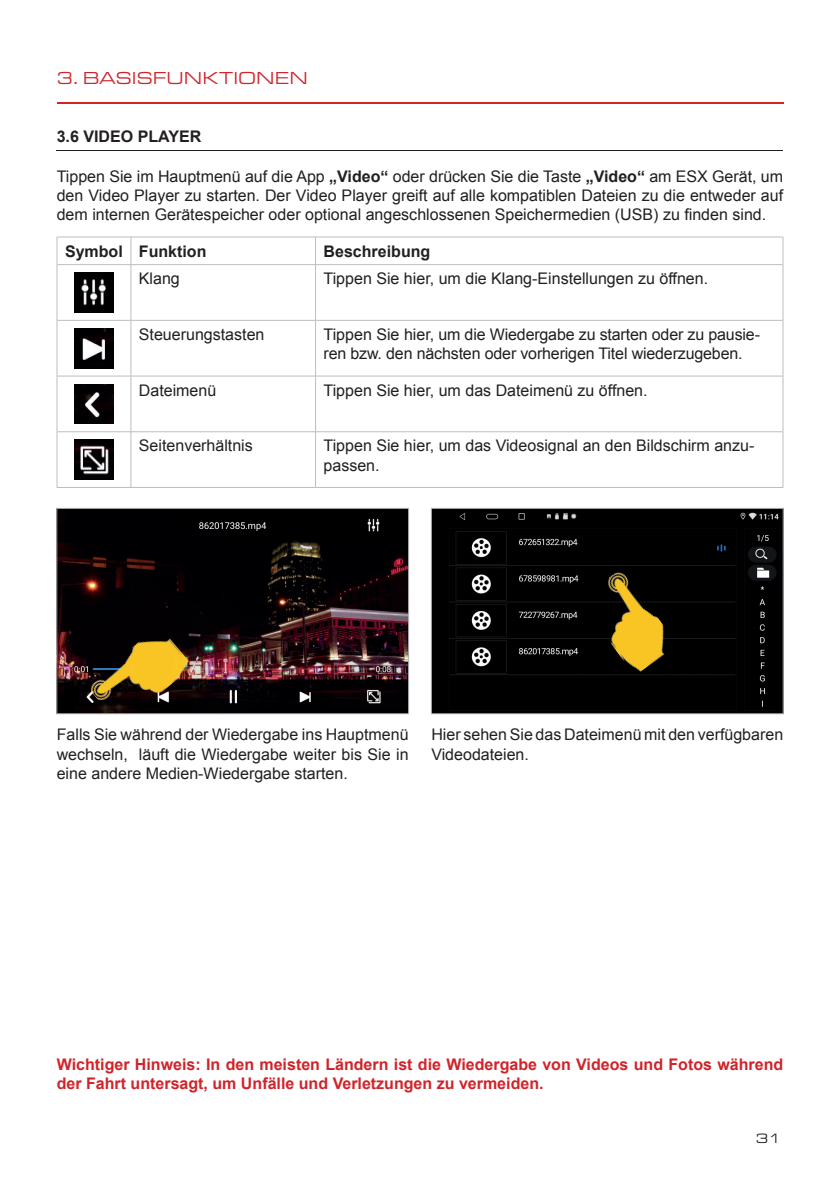
<style>
.page{position:relative;width:840px;height:1191px;background:#fff}
.page>*{position:absolute;margin:0;border:0;box-sizing:border-box;transform-origin:0 0}
.t1{font:18px "Eurostile Ext";color:#d1232a}
.t2{font:16px/19.2px "Arial";color:#231f20}
.t3{font:700 16px/19.2px "Arial";color:#d1232a}
.t4{font:700 16px "Arial";color:#231f20}
.t5{font:14px "Eurostile Ext";color:#231f20}
.s1{font-weight:700}
</style>
<div class="page">
<svg style="left:57px;top:102px;width:725px;height:2px"></svg>
<img style="left:58px;top:510px;width:348px;height:202px">
<div style="left:56px;top:508px;width:352px;height:206px;border:1px solid #bcbdc0"></div>
<img style="left:433px;top:510px;width:348px;height:202px">
<div style="left:431px;top:508px;width:352px;height:206px;border:1px solid #bcbdc0"></div>
<hr style="left:57px;top:150px;width:725px;height:1px;background:#231f20">
<hr style="left:57px;top:320px;width:1px;height:56px;background:#bcbdc0">
<hr style="left:131px;top:376px;width:184px;height:1px;background:#bcbdc0">
<hr style="left:315px;top:376px;width:467px;height:1px;background:#bcbdc0">
<hr style="left:131px;top:431px;width:184px;height:1px;background:#bcbdc0">
<hr style="left:315px;top:431px;width:467px;height:1px;background:#bcbdc0">
<hr style="left:57px;top:487px;width:74px;height:1px;background:#bcbdc0">
<hr style="left:782px;top:320px;width:1px;height:56px;background:#bcbdc0">
<hr style="left:57px;top:376px;width:1px;height:55px;background:#bcbdc0">
<hr style="left:57px;top:432px;width:1px;height:55px;background:#bcbdc0">
<hr style="left:57px;top:265px;width:1px;height:55px;background:#bcbdc0">
<hr style="left:782px;top:376px;width:1px;height:55px;background:#bcbdc0">
<hr style="left:782px;top:432px;width:1px;height:55px;background:#bcbdc0">
<hr style="left:57px;top:264px;width:74px;height:1px;background:#bcbdc0">
<hr style="left:131px;top:264px;width:184px;height:1px;background:#bcbdc0">
<hr style="left:315px;top:264px;width:467px;height:1px;background:#bcbdc0">
<hr style="left:782px;top:265px;width:1px;height:55px;background:#bcbdc0">
<hr style="left:131px;top:320px;width:184px;height:1px;background:#bcbdc0">
<hr style="left:315px;top:320px;width:467px;height:1px;background:#bcbdc0">
<hr style="left:57px;top:376px;width:74px;height:1px;background:#bcbdc0">
<hr style="left:57px;top:431px;width:74px;height:1px;background:#bcbdc0">
<hr style="left:131px;top:487px;width:184px;height:1px;background:#bcbdc0">
<hr style="left:315px;top:487px;width:467px;height:1px;background:#bcbdc0">
<hr style="left:130px;top:265px;width:1px;height:55px;background:#bcbdc0">
<hr style="left:315px;top:265px;width:1px;height:55px;background:#bcbdc0">
<hr style="left:130px;top:320px;width:1px;height:56px;background:#bcbdc0">
<hr style="left:315px;top:320px;width:1px;height:56px;background:#bcbdc0">
<hr style="left:130px;top:376px;width:1px;height:55px;background:#bcbdc0">
<hr style="left:315px;top:376px;width:1px;height:55px;background:#bcbdc0">
<hr style="left:130px;top:432px;width:1px;height:55px;background:#bcbdc0">
<hr style="left:315px;top:432px;width:1px;height:55px;background:#bcbdc0">
<hr style="left:131px;top:237px;width:184px;height:1px;background:#bcbdc0">
<hr style="left:315px;top:237px;width:467px;height:1px;background:#bcbdc0">
<svg style="left:315px;top:238px;width:1px;height:26px"></svg>
<svg style="left:782px;top:237px;width:1px;height:27px"></svg>
<hr style="left:57px;top:237px;width:74px;height:1px;background:#bcbdc0">
<svg style="left:57px;top:237px;width:1px;height:27px"></svg>
<svg style="left:130px;top:237px;width:1px;height:27px"></svg>
<hr style="left:57px;top:320px;width:74px;height:1px;background:#bcbdc0">
<img style="left:74px;top:273px;width:40px;height:39px">
<img style="left:74px;top:328px;width:40px;height:40px">
<img style="left:74px;top:384px;width:40px;height:40px">
<img style="left:74px;top:440px;width:40px;height:39px">
<img style="left:86px;top:625px;width:107px;height:90px">
<img style="left:578px;top:568px;width:99px;height:108px">
<p class="t1" style="left:57px;top:65px;width:252px">3. BASISFUNKTIONEN</p>
<p class="t4" style="left:57px;top:126px;width:146px">3.6 VIDEO PLAYER</p>
<p class="t2" style="left:57px;top:167px;width:727px;text-align:justify">Tippen Sie im Hauptmenü auf die App <span class="s1">„Video“</span> oder drücken Sie die Taste <span class="s1">„Video“</span> am ESX Gerät, um den Video Player zu starten. Der Video Player greift auf alle kompatiblen Dateien zu die entweder auf dem internen Gerätespeicher oder optional angeschlossenen Speichermedien (USB) zu finden sind.</p>
<p class="t4" style="left:65px;top:240px;width:143px">Symbol Funktion</p>
<p class="t4" style="left:323px;top:240px;width:108px">Beschreibung</p>
<p class="t2" style="left:139px;top:269px;width:42px">Klang</p>
<p class="t2" style="left:323px;top:269px;width:386px">Tippen Sie hier, um die Klang-Einstellungen zu öffnen.</p>
<p class="t2" style="left:139px;top:325px;width:127px">Steuerungstasten</p>
<p class="t2" style="left:323px;top:325px;width:437px">Tippen Sie hier, um die Wiedergabe zu starten oder zu pausie&shy;ren bzw. den nächsten oder vorherigen Titel wiederzugeben.</p>
<p class="t2" style="left:139px;top:381px;width:79px">Dateimenü</p>
<p class="t2" style="left:323px;top:381px;width:325px">Tippen Sie hier, um das Dateimenü zu öffnen.</p>
<p class="t2" style="left:139px;top:436px;width:115px">Seitenverhältnis</p>
<p class="t2" style="left:323px;top:436px;width:432px">Tippen Sie hier, um das Videosignal an den Bildschirm anzu&shy;passen.</p>
<p class="t2" style="left:57px;top:725px;width:353px;text-align:justify">Falls Sie während der Wiedergabe ins Hauptmenü wechseln, läuft die Wiedergabe weiter bis Sie in eine andere Medien-Wiedergabe starten.</p>
<p class="t2" style="left:431px;top:725px;width:353px">Hier sehen Sie das Dateimenü mit den verfügbaren<br>Videodateien.</p>
<p class="t3" style="left:57px;top:1055px;width:727px">Wichtiger Hinweis: In den meisten Ländern ist die Wiedergabe von Videos und Fotos während der Fahrt untersagt, um Unfälle und Verletzungen zu vermeiden.</p>
<p class="t5" style="left:755px;top:1128px;width:27px">31</p>
</div>
